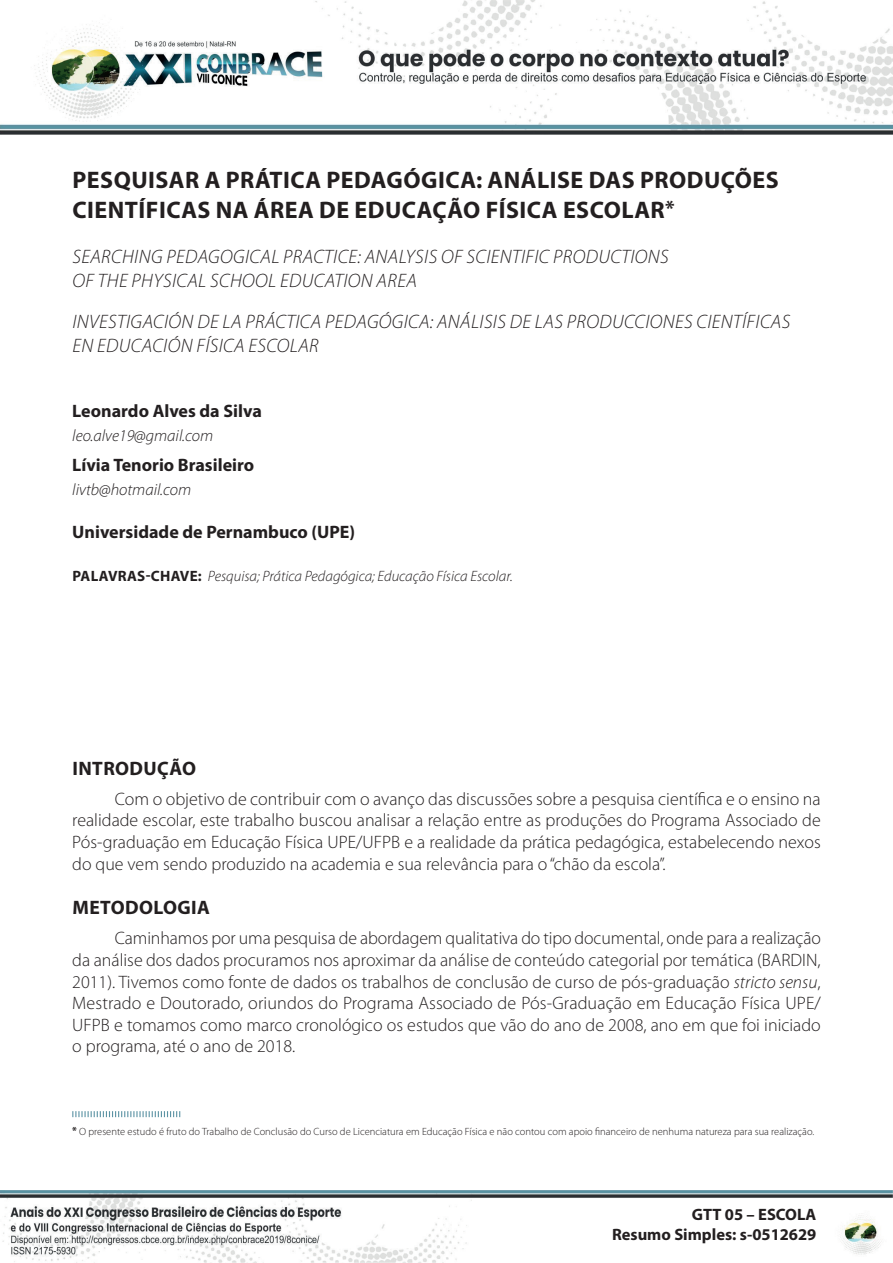
<style>
.page{position:relative;width:893px;height:1263px;background:#fff}
.page>*{position:absolute;margin:0;border:0;box-sizing:border-box;transform-origin:0 0}
.t1{font:700 24px/30px "Myriad Pro";letter-spacing:.02em;color:#231f20}
.t2{font:italic 300 19.5px/24px "Myriad Pro";letter-spacing:.02em;color:#231f20}
.t3{font:700 19.5px "Myriad Pro";letter-spacing:.02em;color:#231f20}
.t4{font:300 18px/21.6px "Myriad Pro";color:#231f20;text-align:justify}
.t5{font:700 18px "Myriad Pro";color:#231f20}
.t6{font:italic 300 16.5px "Myriad Pro";color:#231f20}
.t7{font:700 16.5px/19.8px "Myriad Pro";color:#231f20;text-align:right}
.t8{font:italic 300 15px "Myriad Pro";color:#231f20}
.t9{font:300 10.5px "Myriad Pro";color:#231f20}
.s1{font-size:21px}
.s2{color:#fff}
.s3{font-weight:700;font-style:normal}
.s4{font-style:italic}
.s5{font-weight:700}
</style>
<div class="page">
<img style="left:0;top:0;width:893px;height:134px">
<img style="left:0;top:1190px;width:893px;height:73px">
<svg style="left:72px;top:1111px;width:108px;height:6px"></svg>
<h1 class="t1" style="left:73px;top:164px;width:708px">PESQUISAR A PRÁTICA PEDAGÓGICA: ANÁLISE DAS PRODUÇÕES<br>CIENTÍFICAS NA ÁREA DE EDUCAÇÃO FÍSICA ESCOLAR<span class="s1">*</span> <span class="s2">1</span></h1>
<p class="t2" style="left:72px;top:245px;width:598px">SEARCHING PEDAGOGICAL PRACTICE: ANALYSIS OF SCIENTIFIC PRODUCTIONS<br>OF THE PHYSICAL SCHOOL EDUCATION AREA</p>
<p class="t2" style="left:72px;top:310px;width:719px">INVESTIGACIÓN DE LA PRÁCTICA PEDAGÓGICA: ANÁLISIS DE LAS PRODUCCIONES CIENTÍFICAS<br>EN EDUCACIÓN FÍSICA ESCOLAR</p>
<p class="t5" style="left:72px;top:399px;width:191px">Leonardo Alves da Silva</p>
<p class="t6" style="left:72px;top:425px;width:142px">leo.alve19@gmail.com</p>
<p class="t5" style="left:72px;top:453px;width:183px">Lívia Tenorio Brasileiro</p>
<p class="t6" style="left:72px;top:479px;width:120px">livtb@hotmail.com</p>
<p class="t5" style="left:72px;top:520px;width:284px">Universidade de Pernambuco (UPE)</p>
<p class="t8" style="left:72px;top:567px;width:442px"><span class="s3">PALAVRAS-CHAVE:</span> Pesquisa; Prática Pedagógica; Educação Física Escolar.</p>
<p class="t3" style="left:72px;top:755px;width:125px">INTRODUÇÃO</p>
<p class="t4" style="left:72px;top:788px;width:750px;text-indent:43px">Com o objetivo de contribuir com o avanço das discussões sobre a pesquisa científica e o ensino na realidade escolar, este trabalho buscou analisar a relação entre as produções do Programa Associado de Pós-graduação em Educação Física UPE/UFPB e a realidade da prática pedagógica, estabelecendo nexos do que vem sendo produzido na academia e sua relevância para o “chão da escola”.</p>
<p class="t3" style="left:72px;top:895px;width:139px">METODOLOGIA</p>
<p class="t4" style="left:72px;top:927px;width:750px;text-indent:43px">Caminhamos por uma pesquisa de abordagem qualitativa do tipo documental, onde para a realização da análise dos dados procuramos nos aproximar da análise de conteúdo categorial por temática (BARDIN, 2011). Tivemos como fonte de dados os trabalhos de conclusão de curso de pós-graduação <span class="s4">stricto sensu</span>, Mestrado e Doutorado, oriundos do Programa Associado de Pós-Graduação em Educação Física UPE/ UFPB e tomamos como marco cronológico os estudos que vão do ano de 2008, ano em que foi iniciado o programa, até o ano de 2018.</p>
<p class="t9" style="left:72px;top:1125px;width:743px"><span class="s5">*</span> O presente estudo é fruto do Trabalho de Conclusão do Curso de Licenciatura em Educação Física e não contou com apoio financeiro de nenhuma natureza para sua realização.</p>
<p class="t7" style="left:612px;top:1204px;width:206px">GTT 05 – ESCOLA<br>Resumo Simples: s-0512629</p>
</div>
